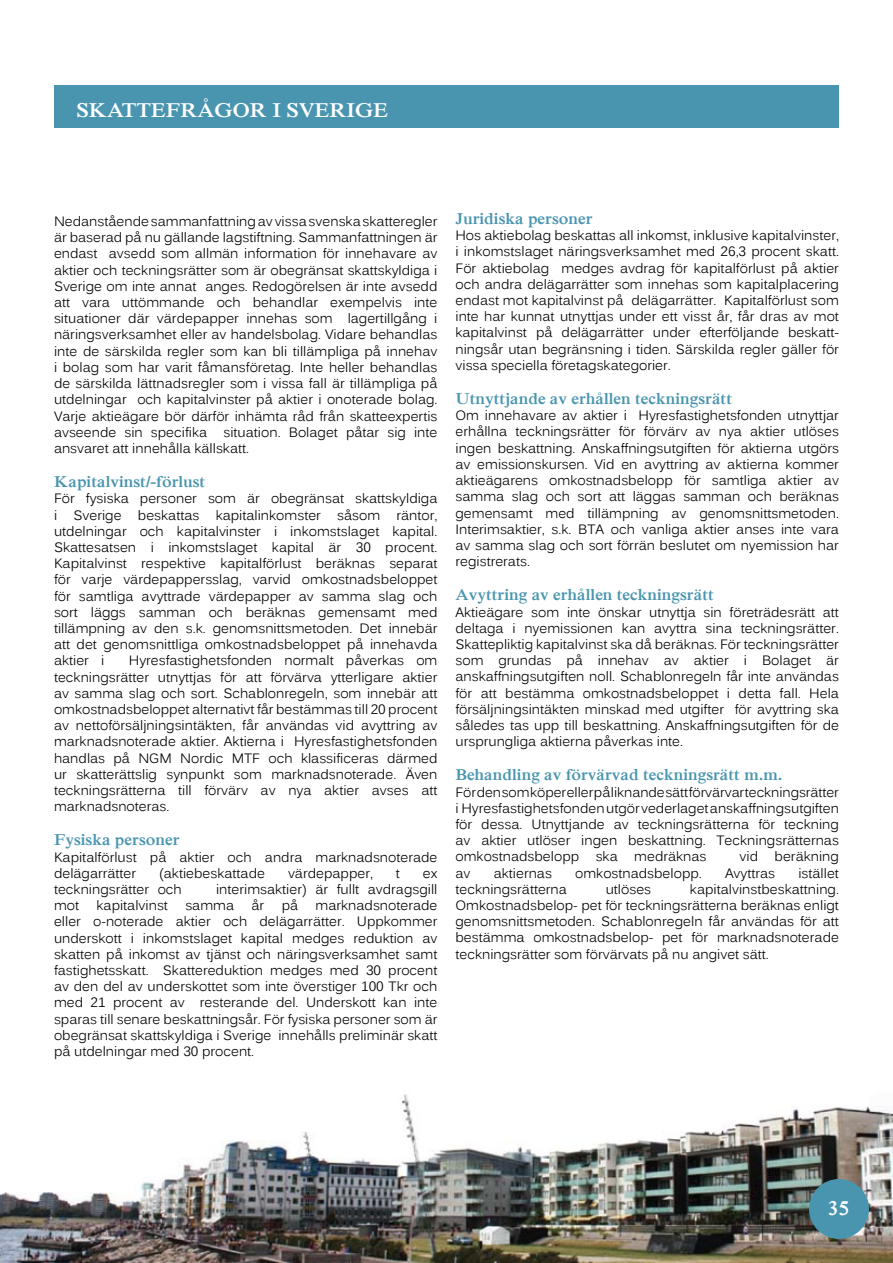
<style>
.page{position:relative;width:893px;height:1263px;background:#fff}
.page>*{position:absolute;margin:0;border:0;box-sizing:border-box;transform-origin:0 0}
.t1{font:700 21px "Iskoola Pota";color:#fff}
.t2{font:700 16.5px "Iskoola Pota";color:#4995af}
.t3{font:13.5px/16.2px "Kalinga";color:#000;text-align:justify}
</style>
<div class="page">
<img style="left:0;top:1193px;width:3px;height:70px">
<img style="left:3px;top:1094px;width:890px;height:169px">
<div style="left:809px;top:1179px;width:60px;height:60px;background:#4995af;border-radius:50%"></div>
<div style="left:54px;top:85px;width:785px;height:43px;background:#4995af"></div>
<h1 class="t1" style="left:77px;top:98px;width:313px">SKATTEFRÅGOR I SVERIGE</h1>
<p class="t3" style="left:54px;top:214px;width:385px">Nedanstående sammanfattning av vissa svenska skatteregler är baserad på nu gällande lagstiftning. Sammanfattningen är endast avsedd som allmän information för innehavare av aktier och teckningsrätter som är obegränsat skattskyldiga i Sverige om inte annat anges. Redogörelsen är inte avsedd att vara uttömmande och behandlar exempelvis inte situationer där värdepapper innehas som lagertillgång i näringsverksamhet eller av handelsbolag. Vidare behandlas inte de särskilda regler som kan bli tillämpliga på innehav i bolag som har varit fåmansföretag. Inte heller behandlas de särskilda lättnadsregler som i vissa fall är tillämpliga på utdelningar och kapitalvinster på aktier i onoterade bolag.<br>Varje aktieägare bör därför inhämta råd från skatteexpertis avseende sin specifika situation. Bolaget påtar sig inte ansvaret att innehålla källskatt.</p>
<p class="t2" style="left:54px;top:472px;width:153px">Kapitalvinst/-förlust</p>
<p class="t3" style="left:54px;top:492px;width:385px">För fysiska personer som är obegränsat skattskyldiga i Sverige beskattas kapitalinkomster såsom räntor, utdelningar och kapitalvinster i inkomstslaget kapital.<br>Skattesatsen i inkomstslaget kapital är 30 procent.<br>Kapitalvinst respektive kapitalförlust beräknas separat för varje värdepappersslag, varvid omkostnadsbeloppet för samtliga avyttrade värdepapper av samma slag och sort läggs samman och beräknas gemensamt med tillämpning av den s.k. genomsnittsmetoden. Det innebär att det genomsnittliga omkostnadsbeloppet på innehavda aktier i</p>
<p class="t3" style="left:54px;top:654px;width:385px;text-indent:75px">Hyresfastighetsfonden normalt påverkas om teckningsrätter utnyttjas för att förvärva ytterligare aktier av samma slag och sort. Schablonregeln, som innebär att omkostnadsbeloppet alternativt får bestämmas till 20 procent av nettoförsäljningsintäkten, får användas vid avyttring av marknadsnoterade aktier. Aktierna i Hyresfastighetsfonden handlas på NGM Nordic MTF och klassificeras därmed ur skatterättslig synpunkt som marknadsnoterade. Även teckningsrätterna till förvärv av nya aktier avses att marknadsnoteras.</p>
<p class="t2" style="left:54px;top:830px;width:127px">Fysiska personer</p>
<p class="t3" style="left:54px;top:850px;width:385px">Kapitalförlust på aktier och andra marknadsnoterade delägarrätter</p>
<p class="t3" style="left:159px;top:866px;width:107px">(aktiebeskattade</p>
<p class="t3" style="left:288px;top:866px;width:86px">värdepapper,</p>
<p class="t3" style="left:396px;top:866px;width:6px">t</p>
<p class="t3" style="left:423px;top:866px;width:16px">ex</p>
<p class="t3" style="left:54px;top:882px;width:129px">teckningsrätter och</p>
<p class="t3" style="left:216px;top:882px;width:223px">interimsaktier) är fullt avdragsgill</p>
<p class="t3" style="left:54px;top:898px;width:27px">mot</p>
<p class="t3" style="left:97px;top:898px;width:73px">kapitalvinst</p>
<p class="t3" style="left:185px;top:898px;width:50px">samma</p>
<p class="t3" style="left:252px;top:898px;width:14px">år</p>
<p class="t3" style="left:282px;top:898px;width:18px">på</p>
<p class="t3" style="left:54px;top:898px;width:385px;text-indent:262px">marknadsnoterade eller o-noterade aktier och delägarrätter. Uppkommer underskott i inkomstslaget kapital medges reduktion av skatten på inkomst av tjänst och näringsverksamhet samt fastighetsskatt. Skattereduktion medges med 30 procent av den del av underskottet som inte överstiger 100 Tkr och med 21 procent av resterande del. Underskott kan inte sparas till senare beskattningsår. För fysiska personer som är obegränsat skattskyldiga i Sverige innehålls preliminär skatt på utdelningar med 30 procent.</p>
<p class="t2" style="left:455px;top:209px;width:138px">Juridiska personer</p>
<p class="t3" style="left:455px;top:229px;width:385px">Hos aktiebolag beskattas all inkomst, inklusive kapitalvinster, i inkomstslaget näringsverksamhet med 26,3 procent skatt.<br>För aktiebolag medges avdrag för kapitalförlust på aktier och andra delägarrätter som innehas som kapitalplacering endast mot kapitalvinst på delägarrätter. Kapitalförlust som inte har kunnat utnyttjas under ett visst år, får dras av mot kapitalvinst på delägarrätter under efterföljande beskatt&shy;ningsår utan begränsning i tiden. Särskilda regler gäller för vissa speciella företagskategorier.</p>
<p class="t2" style="left:455px;top:389px;width:278px">Utnyttjande av erhållen teckningsrätt</p>
<p class="t3" style="left:455px;top:409px;width:385px">Om innehavare av aktier i Hyresfastighetsfonden utnyttjar erhållna teckningsrätter för förvärv av nya aktier utlöses ingen beskattning. Anskaffningsutgiften för aktierna utgörs av emissionskursen. Vid en avyttring av aktierna kommer aktieägarens omkostnadsbelopp för samtliga aktier av samma slag och sort att läggas samman och beräknas gemensamt med tillämpning av genomsnittsmetoden.<br>Interimsaktier, s.k. BTA och vanliga aktier anses inte vara av samma slag och sort förrän beslutet om nyemission har registrerats.</p>
<p class="t2" style="left:455px;top:585px;width:260px">Avyttring av erhållen teckningsrätt</p>
<p class="t3" style="left:455px;top:605px;width:385px">Aktieägare som inte önskar utnyttja sin företrädesrätt att deltaga i nyemissionen kan avyttra sina teckningsrätter.<br>Skattepliktig kapitalvinst ska då beräknas. För teckningsrätter som grundas på innehav av aktier i Bolaget är anskaffningsutgiften noll. Schablonregeln får inte användas för att bestämma omkostnadsbeloppet i detta fall. Hela försäljningsintäkten minskad med utgifter för avyttring ska således tas upp till beskattning. Anskaffningsutgiften för de ursprungliga aktierna påverkas inte.</p>
<p class="t2" style="left:455px;top:765px;width:329px">Behandling av förvärvad teckningsrätt m.m.</p>
<p class="t3" style="left:455px;top:785px;width:385px">För den som köper eller på liknande sätt förvärvar teckningsrätter i Hyresfastighetsfonden utgör vederlaget anskaffningsutgiften för dessa. Utnyttjande av teckningsrätterna för teckning av aktier utlöser ingen beskattning. Teckningsrätternas omkostnadsbelopp ska medräknas</p>
<p class="t3" style="left:739px;top:850px;width:101px">vid beräkning</p>
<p class="t3" style="left:455px;top:866px;width:17px">av</p>
<p class="t3" style="left:494px;top:866px;width:60px">aktiernas</p>
<p class="t3" style="left:575px;top:866px;width:128px">omkostnadsbelopp.</p>
<p class="t3" style="left:725px;top:866px;width:52px">Avyttras</p>
<p class="t3" style="left:798px;top:866px;width:42px">istället</p>
<p class="t3" style="left:455px;top:882px;width:113px">teckningsrätterna</p>
<p class="t3" style="left:606px;top:882px;width:47px">utlöses</p>
<p class="t3" style="left:455px;top:882px;width:385px;text-indent:234px">kapitalvinstbeskattning.<br>Omkostnadsbelop- pet för teckningsrätterna beräknas enligt genomsnittsmetoden. Schablonregeln får användas för att bestämma omkostnadsbelop- pet för marknadsnoterade teckningsrätter som förvärvats på nu angivet sätt.</p>
<h1 class="t1" style="left:827px;top:1196px;width:23px">35</h1>
</div>
